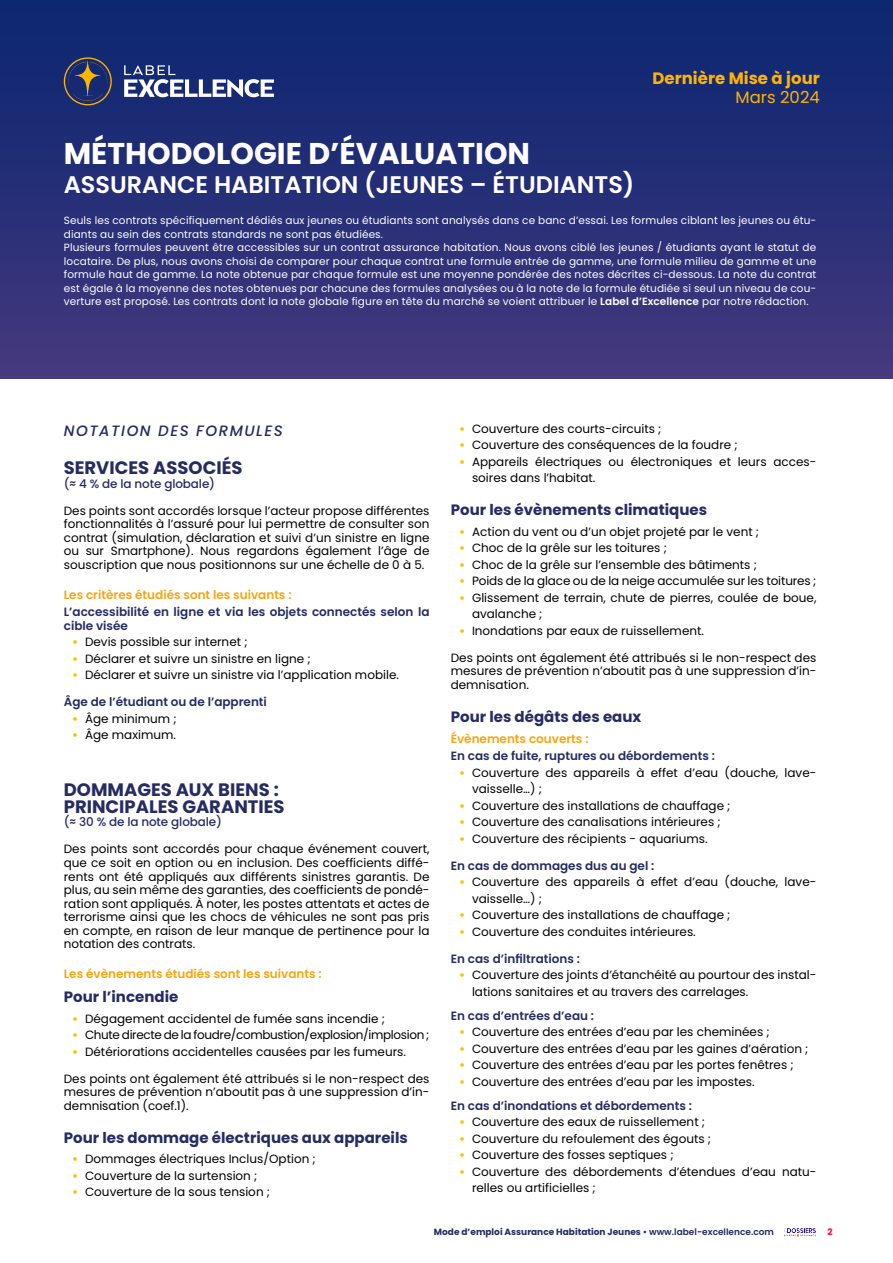
<style>
.page{position:relative;width:893px;height:1263px;background:#fff}
.page>*{position:absolute;margin:0;border:0;box-sizing:border-box;transform-origin:0 0}
.t1{font:700 30px "Poppins";color:#fff}
.t2{font:600 24px "Poppins";color:#fff}
.t3{font:700 18px/16.5px "Poppins";color:#262c62}
.t4{font:700 16.5px "Poppins";color:#ffb500}
.t5{font:16.5px "Poppins";color:#ffb500}
.t6{font:700 15px "Poppins";color:#262c62}
.t7{font:italic 500 15px "Poppins";letter-spacing:.1em;color:#262c62}
.t8{font:12px/13.5px "Poppins";color:#000}
.t9{font:600 12px/13.5px "Poppins";color:#262c62}
.t10{font:600 12px "Poppins";color:#f7a50c}
.t11{font:12px "Poppins";letter-spacing:-.03em;color:#000}
.t12{font:500 12px "Poppins";letter-spacing:-.01em;color:#262c62}
.t13{font:10.5px/13.5px "Poppins";letter-spacing:.01em;color:#fff}
.t14{font:700 9px "Poppins";color:#262b61}
.t15{font:700 9px "Poppins";color:#ff0050}
.s1{font-weight:600}
.s2{font-weight:700;color:#fcbf00}
.s3{font-weight:600;color:#262c62}
</style>
<div class="page">
<img style="left:784px;top:1228px;width:32px;height:9px">
<div style="left:0;top:0;width:893px;height:378px;background:linear-gradient(to bottom,#092670,#44387d)"></div>
<svg style="left:64px;top:57px;width:48px;height:48px"></svg>
<svg style="left:124px;top:65px;width:150px;height:32px"></svg>
<h3 class="t4" style="left:653px;top:68px;width:169px">Dernière Mise à jour</h3>
<h3 class="t5" style="left:736px;top:88px;width:86px">Mars 2024</h3>
<h1 class="t1" style="left:64px;top:136px;width:468px">MÉTHODOLOGIE D’ÉVALUATION</h1>
<h2 class="t2" style="left:64px;top:171px;width:572px">ASSURANCE HABITATION (JEUNES – ÉTUDIANTS)</h2>
<p class="t13" style="left:64px;top:214px;width:754px">Seuls les contrats spécifiquement dédiés aux jeunes ou étudiants sont analysés dans ce banc d’essai. Les formules ciblant les jeunes ou étu&shy;diants au sein des contrats standards ne sont pas étudiées.<br>Plusieurs formules peuvent être accessibles sur un contrat assurance habitation. Nous avons ciblé les jeunes / étudiants ayant le statut de locataire. De plus, nous avons choisi de comparer pour chaque contrat une formule entrée de gamme, une formule milieu de gamme et une formule haut de gamme. La note obtenue par chaque formule est une moyenne pondérée des notes décrites ci-dessous. La note du contrat est égale à la moyenne des notes obtenues par chacune des formules analysées ou à la note de la formule étudiée si seul un niveau de cou&shy;verture est proposé. Les contrats dont la note globale figure en tête du marché se voient attribuer le <span class="s1">Label d’Excellence</span> par notre rédaction.</p>
<p class="t7" style="left:64px;top:422px;width:221px">NOTATION DES FORMULES</p>
<h3 class="t3" style="left:64px;top:460px;width:180px">SERVICES ASSOCIÉS</h3>
<p class="t12" style="left:64px;top:476px;width:153px">(≈ 4 % de la note globale)</p>
<p class="t8" style="left:64px;top:504px;width:367px;text-align:justify">Des points sont accordés lorsque l’acteur propose différentes fonctionnalités à l’assuré pour lui permettre de consulter son contrat (simulation, déclaration et suivi d’un sinistre en ligne ou sur Smartphone). Nous regardons également l’âge de souscription que nous positionnons sur une échelle de 0 à 5.</p>
<p class="t10" style="left:64px;top:587px;width:229px">Les critères étudiés sont les suivants :</p>
<p class="t9" style="left:64px;top:605px;width:367px">L’accessibilité en ligne et via les objets connectés selon la cible visée</p>
<p class="t8" style="left:72px;top:635px;width:177px"><span class="s2">•</span> Devis possible sur internet ;</p>
<p class="t8" style="left:72px;top:652px;width:240px"><span class="s2">•</span> Déclarer et suivre un sinistre en ligne ;</p>
<p class="t8" style="left:72px;top:668px;width:328px"><span class="s2">•</span> Déclarer et suivre un sinistre via l’application mobile.</p>
<p class="t9" style="left:64px;top:695px;width:205px">Âge de l’étudiant ou de l’apprenti</p>
<p class="t8" style="left:72px;top:712px;width:106px"><span class="s2">•</span> Âge minimum ;</p>
<p class="t8" style="left:72px;top:728px;width:105px"><span class="s2">•</span> Âge maximum.</p>
<h3 class="t3" style="left:64px;top:782px;width:222px">DOMMAGES AUX BIENS :<br>PRINCIPALES GARANTIES</h3>
<p class="t12" style="left:64px;top:815px;width:160px">(≈ 30 % de la note globale)</p>
<p class="t8" style="left:64px;top:842px;width:367px;text-align:justify">Des points sont accordés pour chaque événement couvert, que ce soit en option ou en inclusion. Des coefficients diffé&shy;rents ont été appliqués aux différents sinistres garantis. De plus, au sein même des garanties, des coefficients de pondé&shy;ration sont appliqués. À noter, les postes attentats et actes de terrorisme ainsi que les chocs de véhicules ne sont pas pris en compte, en raison de leur manque de pertinence pour la notation des contrats.</p>
<p class="t10" style="left:64px;top:967px;width:259px">Les évènements étudiés sont les suivants :</p>
<p class="t6" style="left:64px;top:988px;width:116px">Pour l’incendie</p>
<p class="t8" style="left:72px;top:1012px;width:314px"><span class="s2">•</span> Dégagement accidentel de fumée sans incendie ;</p>
<p class="t11" style="left:72px;top:1028px;width:359px"><span class="s2">•</span> Chute directe de la foudre/combustion/explosion/implosion ;</p>
<p class="t8" style="left:72px;top:1045px;width:335px"><span class="s2">•</span> Détériorations accidentelles causées par les fumeurs.</p>
<p class="t8" style="left:64px;top:1072px;width:367px;text-align:justify">Des points ont également été attribués si le non-respect des mesures de prévention n’aboutit pas à une suppression d’in&shy;demnisation (coef.1).</p>
<p class="t6" style="left:64px;top:1128px;width:346px">Pour les dommage électriques aux appareils</p>
<p class="t8" style="left:72px;top:1152px;width:245px"><span class="s2">•</span> Dommages électriques Inclus/Option ;</p>
<p class="t8" style="left:72px;top:1169px;width:187px"><span class="s2">•</span> Couverture de la surtension ;</p>
<p class="t8" style="left:72px;top:1185px;width:199px"><span class="s2">•</span> Couverture de la sous tension ;</p>
<p class="t8" style="left:459px;top:422px;width:204px"><span class="s2">•</span> Couverture des courts-circuits ;</p>
<p class="t8" style="left:459px;top:438px;width:280px"><span class="s2">•</span> Couverture des conséquences de la foudre ;</p>
<p class="t8" style="left:472px;top:453px;width:346px;line-height:16.5px;text-indent:-13px"><span class="s2">•</span> Appareils électriques ou électroniques et leurs acces&shy;soires dans l’habitat.</p>
<p class="t6" style="left:451px;top:501px;width:258px">Pour les évènements climatiques</p>
<p class="t8" style="left:459px;top:525px;width:301px"><span class="s2">•</span> Action du vent ou d’un objet projeté par le vent ;</p>
<p class="t8" style="left:459px;top:541px;width:209px"><span class="s2">•</span> Choc de la grêle sur les toitures ;</p>
<p class="t8" style="left:459px;top:558px;width:299px"><span class="s2">•</span> Choc de la grêle sur l’ensemble des bâtiments ;</p>
<p class="t8" style="left:459px;top:574px;width:359px"><span class="s2">•</span> Poids de la glace ou de la neige accumulée sur les toitures ;</p>
<p class="t8" style="left:472px;top:589px;width:346px;line-height:16.5px;text-indent:-13px"><span class="s2">•</span> Glissement de terrain, chute de pierres, coulée de boue, avalanche ;</p>
<p class="t8" style="left:459px;top:624px;width:246px"><span class="s2">•</span> Inondations par eaux de ruissellement.</p>
<p class="t8" style="left:451px;top:651px;width:367px;text-align:justify">Des points ont également été attribués si le non-respect des mesures de prévention n’aboutit pas à une suppression d’in&shy;demnisation.</p>
<p class="t6" style="left:451px;top:708px;width:192px">Pour les dégâts des eaux</p>
<p class="t10" style="left:451px;top:731px;width:139px">Évènements couverts :</p>
<p class="t9" style="left:451px;top:749px;width:266px">En cas de fuite, ruptures ou débordements :</p>
<p class="t8" style="left:472px;top:764px;width:346px;line-height:16.5px;text-indent:-13px"><span class="s2">•</span> Couverture des appareils à effet d’eau (douche, lave&shy;vaisselle…) ;</p>
<p class="t8" style="left:459px;top:799px;width:273px"><span class="s2">•</span> Couverture des installations de chauffage ;</p>
<p class="t8" style="left:459px;top:815px;width:263px"><span class="s2">•</span> Couverture des canalisations intérieures ;</p>
<p class="t8" style="left:459px;top:832px;width:250px"><span class="s2">•</span> Couverture des récipients - aquariums.</p>
<p class="t9" style="left:451px;top:859px;width:205px">En cas de dommages dus au gel :</p>
<p class="t8" style="left:472px;top:874px;width:346px;line-height:16.5px;text-indent:-13px"><span class="s2">•</span> Couverture des appareils à effet d’eau (douche, lave&shy;vaisselle…) ;</p>
<p class="t8" style="left:459px;top:908px;width:273px"><span class="s2">•</span> Couverture des installations de chauffage ;</p>
<p class="t8" style="left:459px;top:925px;width:238px"><span class="s2">•</span> Couverture des conduites intérieures.</p>
<p class="t9" style="left:451px;top:952px;width:131px">En cas d’infiltrations :</p>
<p class="t8" style="left:472px;top:967px;width:346px;line-height:16.5px;text-indent:-13px"><span class="s2">•</span> Couverture des joints d’étanchéité au pourtour des instal&shy;lations sanitaires et au travers des carrelages.</p>
<p class="t9" style="left:451px;top:1009px;width:145px">En cas d’entrées d’eau :</p>
<p class="t8" style="left:459px;top:1025px;width:312px"><span class="s2">•</span> Couverture des entrées d’eau par les cheminées ;</p>
<p class="t8" style="left:459px;top:1042px;width:351px"><span class="s2">•</span> Couverture des entrées d’eau par les gaines d’aération ;</p>
<p class="t8" style="left:459px;top:1058px;width:336px"><span class="s2">•</span> Couverture des entrées d’eau par les portes fenêtres ;</p>
<p class="t8" style="left:451px;top:1070px;width:305px;line-height:24px;text-indent:9px"><span class="s2">•</span> Couverture des entrées d’eau par les impostes.<br><span class="s3">En cas d’inondations et débordements :</span></p>
<p class="t8" style="left:459px;top:1115px;width:247px"><span class="s2">•</span> Couverture des eaux de ruissellement ;</p>
<p class="t8" style="left:459px;top:1132px;width:253px"><span class="s2">•</span> Couverture du refoulement des égouts ;</p>
<p class="t8" style="left:459px;top:1148px;width:216px"><span class="s2">•</span> Couverture des fosses septiques ;</p>
<p class="t8" style="left:472px;top:1163px;width:346px;line-height:16.5px;text-indent:-13px"><span class="s2">•</span> Couverture des débordements d’étendues d’eau natu&shy;relles ou artificielles ;</p>
<p class="t14" style="left:434px;top:1226px;width:342px">Mode d’emploi Assurance Habitation Jeunes <span class="s1">• www.label-excellence.com</span></p>
<p class="t15" style="left:828px;top:1226px;width:7px">2</p>
</div>
